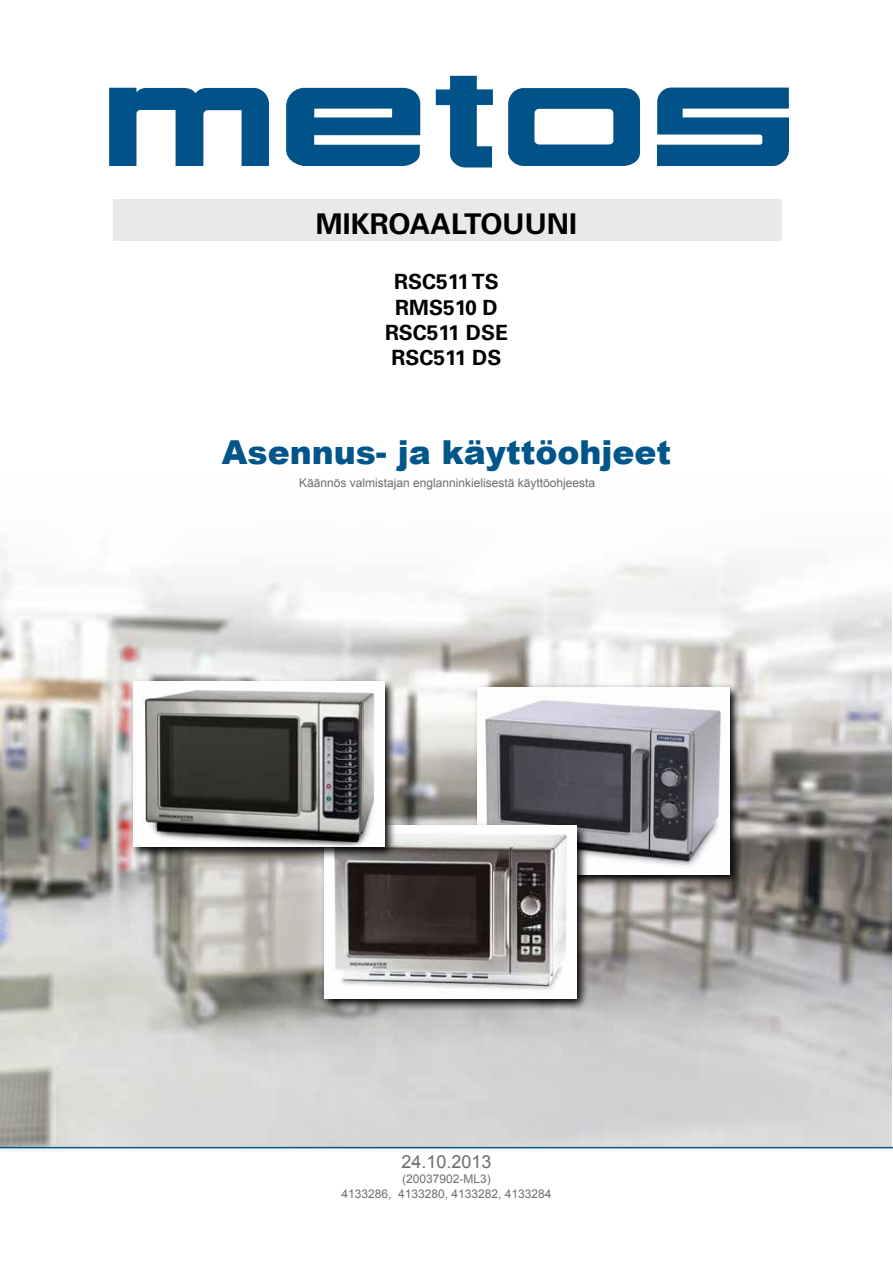
<style>
.page{position:relative;width:893px;height:1263px;background:#fff}
.page>*{position:absolute;margin:0;border:0;box-sizing:border-box;transform-origin:0 0}
.t1{font:900 33px "Arial";color:#00558b}
.t2{font:700 28.5px "Univers LT Std";color:#000}
.t3{font:700 21px/25.2px "Univers LT Std";color:#000;text-align:center}
.t4{font:18px "Arial";color:#6d6e71}
.t5{font:12px/15px "Arial";color:#6d6e71;text-align:center}
</style>
<div class="page">
<svg style="left:436px;top:76px;width:57px;height:91px"></svg>
<svg style="left:657px;top:88px;width:132px;height:78px"></svg>
<svg style="left:508px;top:88px;width:132px;height:78px"></svg>
<svg style="left:109px;top:88px;width:160px;height:78px"></svg>
<svg style="left:286px;top:88px;width:134px;height:78px"></svg>
<img style="left:0;top:547px;width:891px;height:600px">
<hr style="left:0;top:1147px;width:893px;height:1px;background:#00558b">
<div style="left:113px;top:200px;width:669px;height:41px;background:#e9e9ea"></div>
<svg style="left:474px;top:683px;width:268px;height:203px;background:#8c8986"></svg>
<img style="left:478px;top:687px;width:251px;height:187px">
<svg style="left:321px;top:822px;width:268px;height:189px;background:#848483"></svg>
<img style="left:325px;top:826px;width:251px;height:173px">
<svg style="left:129px;top:678px;width:268px;height:181px;background:#8b8886"></svg>
<img style="left:133px;top:682px;width:251px;height:165px">
<h2 class="t2" style="left:316px;top:208px;width:263px">MIKROAALTOUUNI</h2>
<h3 class="t3" style="left:385px;top:270px;width:124px">RSC511 TS<br>RMS510 D<br>RSC511 DSE<br>RSC511 DS</h3>
<h1 class="t1" style="left:222px;top:429px;width:451px">Asennus- ja käyttöohjeet</h1>
<p class="t5" style="left:299px;top:475px;width:298px">Käännös valmistajan englanninkielisestä käyttöohjeesta</p>
<h3 class="t4" style="left:401px;top:1149px;width:92px">24.10.2013</h3>
<p class="t5" style="left:341px;top:1171px;width:212px">(20037902-ML3)<br>4133286, 4133280, 4133282, 4133284</p>
</div>
